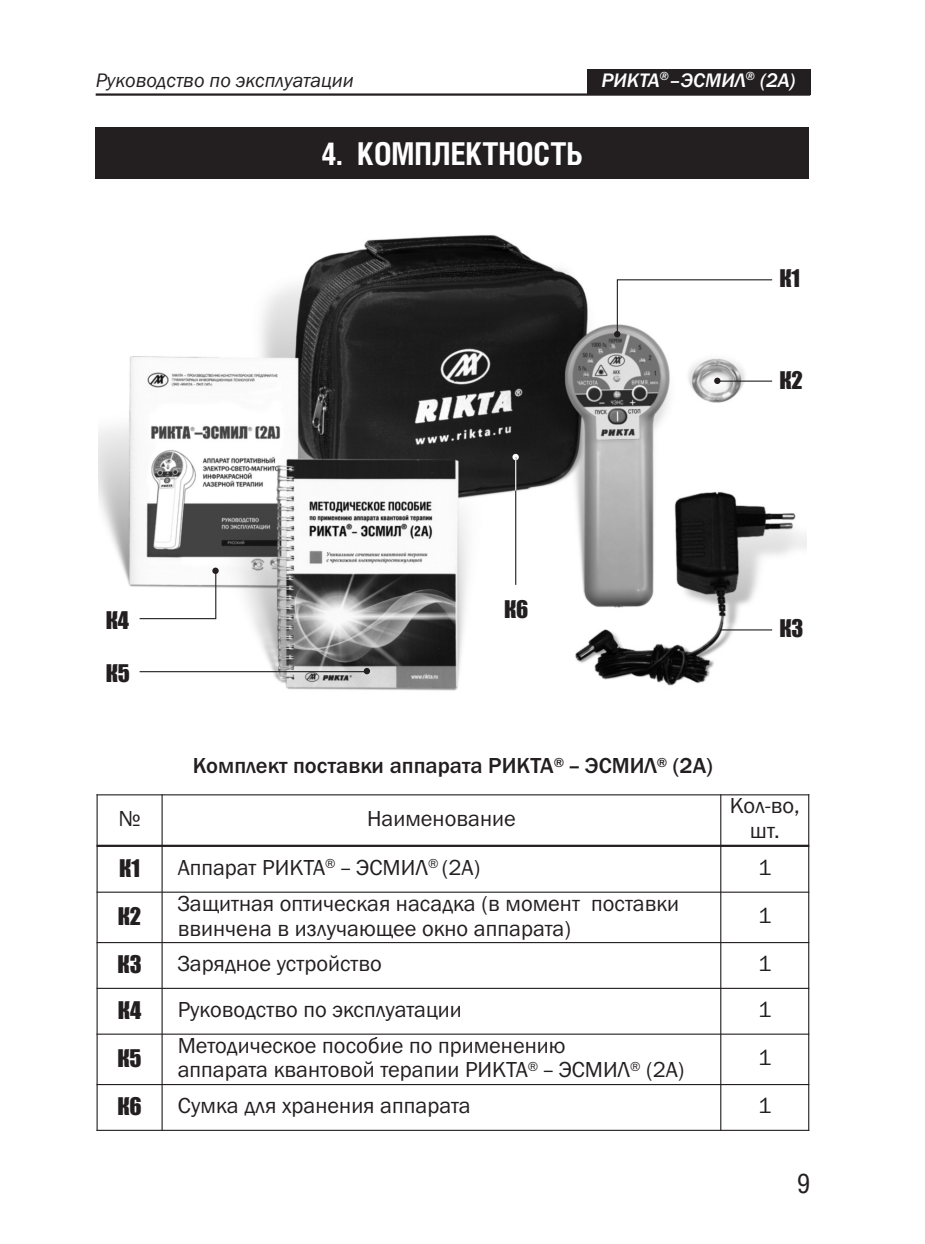
<style>
.page{position:relative;width:925px;height:1244px;background:#fff}
.page>*{position:absolute;margin:0;border:0;box-sizing:border-box;transform-origin:0 0}
.t1{font:700 31.5px "Helios Cond";color:#fff}
.t2{font:27px "Helios Cond";color:#231f20}
.t3{font:22.5px/24.8px "Franklin Gothic";color:#231f20}
.t4{font:500 22.5px "Franklin Gothic";color:#231f20}
.t5{font:22.5px "Impact";color:#231f20}
.t6{font:italic 20.25px "Franklin Gothic";color:#231f20}
.t7{font:italic 500 20.25px "Franklin Gothic";color:#fff}
</style>
<div class="page">
<div style="left:96px;top:128px;width:713px;height:51px;background:#231f20"></div>
<hr style="left:97px;top:794px;width:1px;height:337px;background:#231f20">
<hr style="left:162px;top:794px;width:1px;height:337px;background:#231f20">
<hr style="left:720px;top:794px;width:1px;height:337px;background:#231f20">
<hr style="left:808px;top:794px;width:1px;height:337px;background:#231f20">
<hr style="left:97px;top:794px;width:712px;height:1px;background:#231f20">
<hr style="left:97px;top:845px;width:712px;height:2px;background:#231f20">
<hr style="left:97px;top:891px;width:712px;height:2px;background:#231f20">
<hr style="left:97px;top:942px;width:712px;height:1px;background:#231f20">
<hr style="left:97px;top:988px;width:712px;height:1px;background:#231f20">
<hr style="left:97px;top:1033px;width:712px;height:1px;background:#231f20">
<hr style="left:97px;top:1084px;width:712px;height:1px;background:#231f20">
<hr style="left:97px;top:1130px;width:712px;height:1px;background:#231f20">
<img style="left:99px;top:235px;width:708px;height:456px">
<div style="left:512px;top:454px;width:7px;height:6px;background:#fff;border-radius:50%"></div>
<svg style="left:614px;top:279px;width:159px;height:58px"></svg>
<svg style="left:212px;top:567px;width:7px;height:7px"></svg>
<svg style="left:714px;top:378px;width:6px;height:6px"></svg>
<hr style="left:718px;top:380px;width:54px;height:2px;background:#231f20">
<hr style="left:720px;top:629px;width:52px;height:1px;background:#231f20">
<svg style="left:138px;top:570px;width:79px;height:50px"></svg>
<hr style="left:140px;top:671px;width:226px;height:1px;background:#231f20">
<svg style="left:364px;top:668px;width:6px;height:6px"></svg>
<hr style="left:515px;top:457px;width:1px;height:128px;background:#231f20">
<hr style="left:515px;top:457px;width:1px;height:34px;background:#fff">
<hr style="left:96px;top:93px;width:714px;height:3px;background:#231f20">
<div style="left:587px;top:69px;width:223px;height:26px;background:#231f20"></div>
<p class="t6" style="left:96px;top:68px;width:260px">Руководство по эксплуатации</p>
<p class="t7" style="left:601px;top:68px;width:196px">РИКТА<sup>®</sup>–ЭСМИЛ<sup>®</sup> (2А)</p>
<h1 class="t1" style="left:321px;top:142px;width:263px">4. КОМПЛЕКТНОСТЬ</h1>
<p class="t5" style="left:779px;top:266px;width:22px">К1</p>
<p class="t5" style="left:779px;top:368px;width:25px">К2</p>
<p class="t5" style="left:106px;top:608px;width:25px">К4</p>
<p class="t5" style="left:106px;top:661px;width:26px">К5</p>
<p class="t5" style="left:504px;top:597px;width:26px">К6</p>
<p class="t5" style="left:779px;top:616px;width:25px">К3</p>
<p class="t4" style="left:193px;top:752px;width:521px">Комплект поставки аппарата РИКТА<sup>®</sup> – ЭСМИЛ<sup>®</sup> (2А)</p>
<p class="t3" style="left:118px;top:805px;width:24px">№</p>
<p class="t3" style="left:367px;top:805px;width:150px">Наименование</p>
<p class="t3" style="left:730px;top:793px;width:72px;text-align:center">Кол-во, шт.</p>
<p class="t5" style="left:119px;top:856px;width:22px">К1</p>
<p class="t3" style="left:178px;top:855px;width:304px">Аппарат РИКТА<sup>®</sup> – ЭСМИЛ<sup>®</sup> (2А)</p>
<p class="t3" style="left:758px;top:855px;width:15px">1</p>
<p class="t5" style="left:118px;top:904px;width:25px">К2</p>
<p class="t3" style="left:178px;top:890px;width:503px">Защитная оптическая насадка (в момент поставки ввинчена в излучающее окно аппарата)</p>
<p class="t3" style="left:758px;top:903px;width:15px">1</p>
<p class="t5" style="left:118px;top:952px;width:25px">К3</p>
<p class="t3" style="left:178px;top:951px;width:206px">Зарядное устройство</p>
<p class="t3" style="left:758px;top:951px;width:15px">1</p>
<p class="t5" style="left:118px;top:998px;width:25px">К4</p>
<p class="t3" style="left:178px;top:997px;width:286px">Руководство по эксплуатации</p>
<p class="t3" style="left:758px;top:997px;width:15px">1</p>
<p class="t5" style="left:118px;top:1046px;width:26px">К5</p>
<p class="t3" style="left:178px;top:1032px;width:508px">Методическое пособие по применению<br>аппарата квантовой терапии РИКТА<sup>®</sup> – ЭСМИЛ<sup>®</sup> (2А)</p>
<p class="t3" style="left:758px;top:1045px;width:15px">1</p>
<p class="t5" style="left:117px;top:1094px;width:26px">К6</p>
<p class="t3" style="left:178px;top:1093px;width:295px">Сумка для хранения аппарата</p>
<p class="t3" style="left:758px;top:1093px;width:15px">1</p>
<p class="t2" style="left:797px;top:1174px;width:14px">9</p>
</div>
